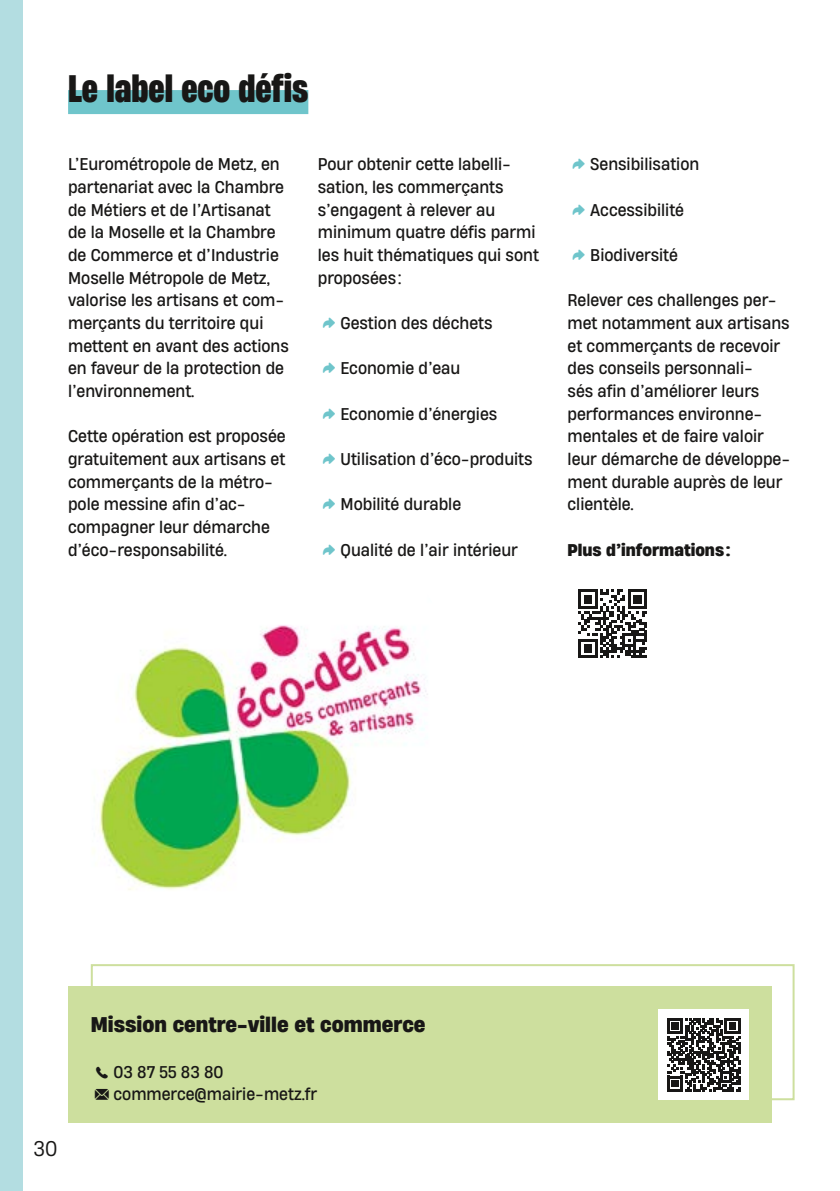
<style>
.page{position:relative;width:840px;height:1191px;background:#fff}
.page>*{position:absolute;margin:0;border:0;box-sizing:border-box;transform-origin:0 0}
.t1{font:800 36px "Heading Now 57";color:#181716}
.t2{font:700 20px "Heading Now 66";color:#181716}
.t3{font:20px "Heading Now 63";color:#181716}
.texte_courant-8pt{font:16px/22.6px "Heading Now 64";color:#181716}
.t4{font:700 16px "Heading Now 66";color:#181716}
.s1{font-family:"SF Pro";color:#6fc5cb}
.s2{font-family:"SF Pro"}
</style>
<div class="page">
<div style="left:0;top:0;width:23px;height:1191px;background:#b3dde1"></div>
<div style="left:68px;top:90px;width:240px;height:24px;background:#6fc5cb"></div>
<svg style="left:578px;top:589px;width:69px;height:69px"></svg>
<div style="left:91px;top:964px;width:703px;height:136px;border:2px solid #cddf9e"></div>
<div style="left:68px;top:986px;width:703px;height:137px;background:#cddf9e"></div>
<div style="left:658px;top:1009px;width:90px;height:91px;background:#fff"></div>
<svg style="left:667px;top:1018px;width:72px;height:73px"></svg>
<img style="left:93px;top:625px;width:335px;height:265px">
<h3 class="t1" style="left:68px;top:62px;width:241px">Le label eco défis</h3>
<p class="texte_courant-8pt" style="left:68px;top:152px;width:222px">L’Eurométropole de Metz, en partenariat avec la Chambre de Métiers et de l’Artisanat de la Moselle et la Chambre de Commerce et d’Industrie<br>Moselle Métropole de Metz, valorise les artisans et com&shy;merçants du territoire qui mettent en avant des actions en faveur de la protection de l’environnement.</p>
<p class="texte_courant-8pt" style="left:68px;top:424px;width:219px">Cette opération est proposée gratuitement aux artisans et commerçants de la métro&shy;pole messine afin d’ac&shy;compagner leur démarche d’éco-responsabilité.</p>
<p class="texte_courant-8pt" style="left:317px;top:152px;width:222px">Pour obtenir cette labelli&shy;sation, les commerçants s’engagent à relever au minimum quatre défis parmi les huit thématiques qui sont proposées:</p>
<p class="texte_courant-8pt" style="left:322px;top:311px;width:172px"><span class="s1">཮</span> Gestion des déchets</p>
<p class="texte_courant-8pt" style="left:322px;top:356px;width:140px"><span class="s1">཮</span> Economie d’eau</p>
<p class="texte_courant-8pt" style="left:322px;top:402px;width:177px"><span class="s1">཮</span> Economie d’énergies</p>
<p class="texte_courant-8pt" style="left:322px;top:447px;width:212px"><span class="s1">཮</span> Utilisation d’éco-produits</p>
<p class="texte_courant-8pt" style="left:322px;top:492px;width:141px"><span class="s1">཮</span> Mobilité durable</p>
<p class="texte_courant-8pt" style="left:322px;top:538px;width:197px"><span class="s1">཮</span> Qualité de l’air intérieur</p>
<p class="texte_courant-8pt" style="left:571px;top:152px;width:129px"><span class="s1">཮</span> Sensibilisation</p>
<p class="texte_courant-8pt" style="left:571px;top:198px;width:114px"><span class="s1">཮</span> Accessibilité</p>
<p class="texte_courant-8pt" style="left:571px;top:243px;width:108px"><span class="s1">཮</span> Biodiversité</p>
<p class="texte_courant-8pt" style="left:567px;top:288px;width:224px">Relever ces challenges per&shy;met notamment aux artisans et commerçants de recevoir des conseils personnali-<br>sés afin d’améliorer leurs performances environne&shy;mentales et de faire valoir leur démarche de développe&shy;ment durable auprès de leur clientèle.</p>
<h6 class="t4" style="left:567px;top:537px;width:164px">Plus d’informations:</h6>
<p class="t3" style="left:33px;top:1134px;width:25px">30</p>
<h5 class="t2" style="left:91px;top:1009px;width:336px">Mission centre-ville et commerce</h5>
<p class="texte_courant-8pt" style="left:95px;top:1059px;width:130px"><span class="s2">ᚵ</span> 03 87 55 83 80</p>
<p class="texte_courant-8pt" style="left:94px;top:1082px;width:225px"><span class="s2">⬈</span> commerce@mairie-metz.fr</p>
</div>
